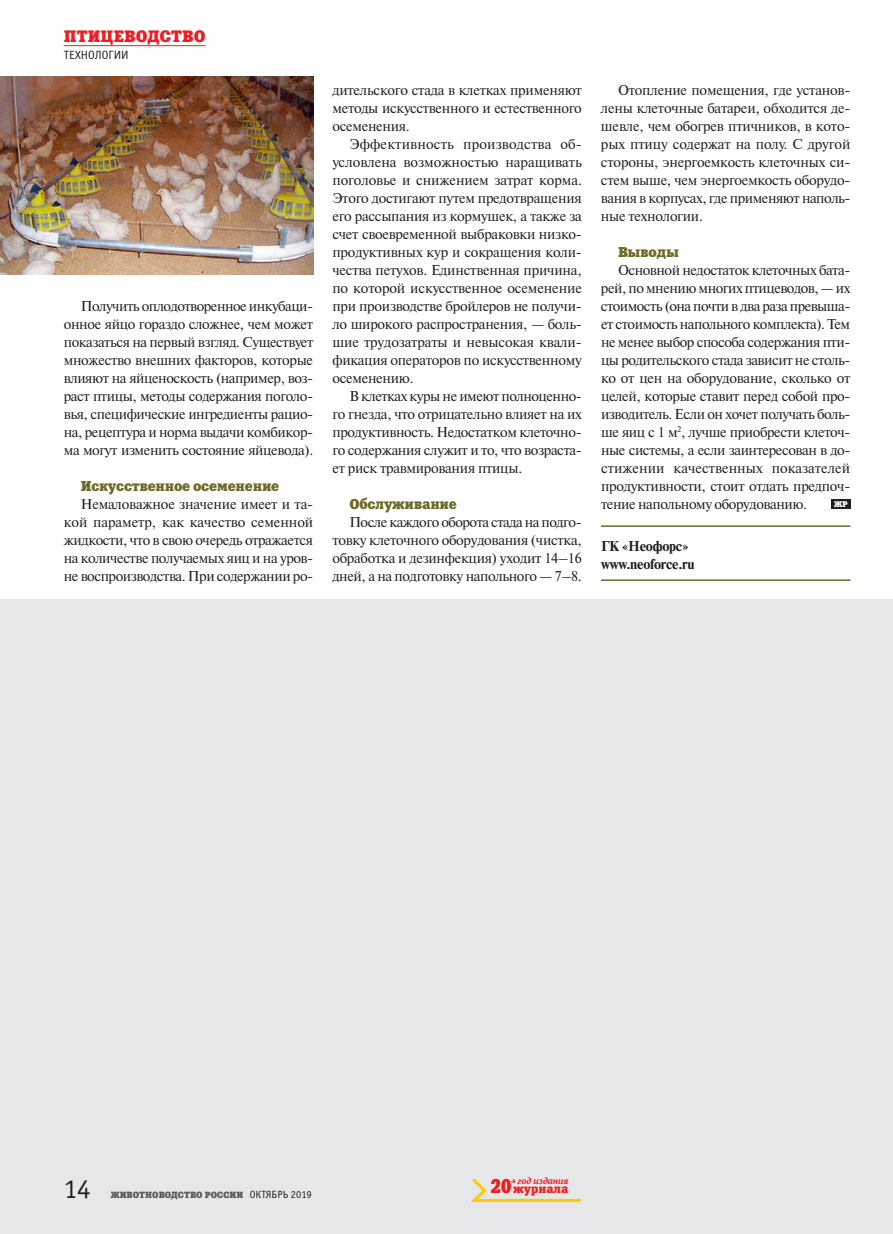
<style>
.page{position:relative;width:893px;height:1234px;background:#fff}
.page>*{position:absolute;margin:0;border:0;box-sizing:border-box;transform-origin:0 0}
.t1{font:27px "Officina Sans C";color:#231f20}
.t2{font:19.8px "Xenia C";color:#ee1d23;scale:.83 1}
.t3{font:16.5px "Xenia C";letter-spacing:.01em;color:#ee1d23}
.t4{font:14.25px/18px "Newton C";letter-spacing:-.025em;color:#231f20;text-align:justify}
.t5{font:14.25px "Xenia C";letter-spacing:-.02em;color:#6c6c27}
.t6{font:700 14.25px/18px "Newton C";letter-spacing:-.02em;color:#231f20}
.t7{font:12px "Officina Sans C";color:#231f20}
.t8{font:12px "Xenia C";color:#ee1d23}
.t9{font:9px "Xenia C";color:#57585a}
.t10{font:italic 700 9px "PT Serif";color:#ee1d23}
.t11{font:8.25px "Xenia C";color:#fff}
.s1{font-family:"Officina Sans C";font-size:10.5px;color:#231f20}
</style>
<div class="page">
<div style="left:0;top:599px;width:893px;height:634px;background:#e6e7e9"></div>
<hr style="left:64px;top:45px;width:142px;height:1px;background:#ee1d23">
<svg style="left:471px;top:1179px;width:110px;height:23px"></svg>
<div style="left:831px;top:499px;width:19px;height:10px;background:#231f20"></div>
<img style="left:0;top:77px;width:313px;height:198px">
<hr style="left:601px;top:525px;width:249px;height:2px;background:#6c6c27">
<hr style="left:601px;top:579px;width:249px;height:2px;background:#6c6c27">
<p class="t3" style="left:64px;top:26px;width:143px">ПТИЦЕВОДСТВО</p>
<p class="t7" style="left:64px;top:48px;width:67px">ТЕХНОЛОГИИ</p>
<p class="t4" style="left:64px;top:297px;width:251px;text-indent:17px">Получить оплодотворенное инкубаци&shy;онное яйцо гораздо сложнее, чем может показаться на первый взгляд. Существует множество внешних факторов, которые влияют на яйценоскость (например, воз&shy;раст птицы, методы содержания поголо&shy;вья, специфические ингредиенты рацио&shy;на, рецептура и норма выдачи комбикор&shy;ма могут изменить состояние яйцевода).</p>
<p class="t5" style="left:81px;top:477px;width:200px">Искусственное осеменение</p>
<p class="t4" style="left:64px;top:495px;width:251px;text-indent:17px">Немаловажное значение имеет и та&shy;кой параметр, как качество семенной жидкости, что в свою очередь отражается на количестве получаемых яиц и на уров&shy;не воспроизводства. При содержании ро-</p>
<p class="t4" style="left:332px;top:81px;width:251px">дительского стада в клетках применяют методы искусственного и естественного осеменения.</p>
<p class="t4" style="left:332px;top:135px;width:251px;text-indent:17px">Эффективность производства об&shy;условлена возможностью наращивать поголовье и снижением затрат корма.<br>Этого достигают путем предотвращения его рассыпания из кормушек, а также за счет своевременной выбраковки низко&shy;продуктивных кур и сокращения коли&shy;чества петухов. Единственная причина, по которой искусственное осеменение при производстве бройлеров не получи&shy;ло широкого распространения, — боль&shy;шие трудозатраты и невысокая квали&shy;фикация операторов по искусственному осеменению.</p>
<p class="t4" style="left:332px;top:387px;width:251px;text-indent:17px">В клетках куры не имеют полноценно&shy;го гнезда, что отрицательно влияет на их продуктивность. Недостатком клеточно&shy;го содержания служит и то, что возраста&shy;ет риск травмирования птицы.</p>
<p class="t5" style="left:349px;top:494px;width:109px">Обслуживание</p>
<p class="t4" style="left:332px;top:513px;width:251px;text-indent:17px">После каждого оборота стада на подго&shy;товку клеточного оборудования (чистка, обработка и дезинфекция) уходит 14–16 дней, а на подготовку напольного — 7–8.</p>
<p class="t4" style="left:601px;top:81px;width:251px;text-indent:17px">Отопление помещения, где установ&shy;лены клеточные батареи, обходится де&shy;шевле, чем обогрев птичников, в кото&shy;рых птицу содержат на полу. С другой стороны, энергоемкость клеточных си&shy;стем выше, чем энергоемкость оборудо&shy;вания в корпусах, где применяют наполь&shy;ные технологии.</p>
<p class="t5" style="left:618px;top:242px;width:63px">Выводы</p>
<p class="t4" style="left:601px;top:261px;width:251px;text-indent:17px">Основной недостаток клеточных бата&shy;рей, по мнению многих птицеводов, — их стоимость (она почти в два раза превыша&shy;ет стоимость напольного комплекта). Тем не менее выбор способа содержания пти&shy;цы родительского стада зависит не столь&shy;ко от цен на оборудование, сколько от целей, которые ставит перед собой про&shy;изводитель. Если он хочет получать боль&shy;ше яиц с 1 м<sup>2</sup>, лучше приобрести клеточ&shy;ные системы, а если заинтересован в до&shy;стижении качественных показателей продуктивности, стоит отдать предпоч&shy;тение напольному оборудованию.</p>
<p class="t11" style="left:834px;top:499px;width:15px">ЖР</p>
<p class="t6" style="left:601px;top:537px;width:95px">ГК «Неофорс» www.neoforce.ru</p>
<h1 class="t1" style="left:64px;top:1174px;width:28px">14</h1>
<p class="t9" style="left:111px;top:1188px;width:203px">ЖИВОТНОВОДСТВО РОССИИ <span class="s1">ОКТЯБРЬ 2019</span></p>
<h2 class="t2" style="left:491px;top:1173px;width:26px">20</h2>
<p class="t10" style="left:510px;top:1174px;width:59px"><sup>-й</sup> год издания</p>
<p class="t8" style="left:513px;top:1181px;width:57px">журнала</p>
</div>
